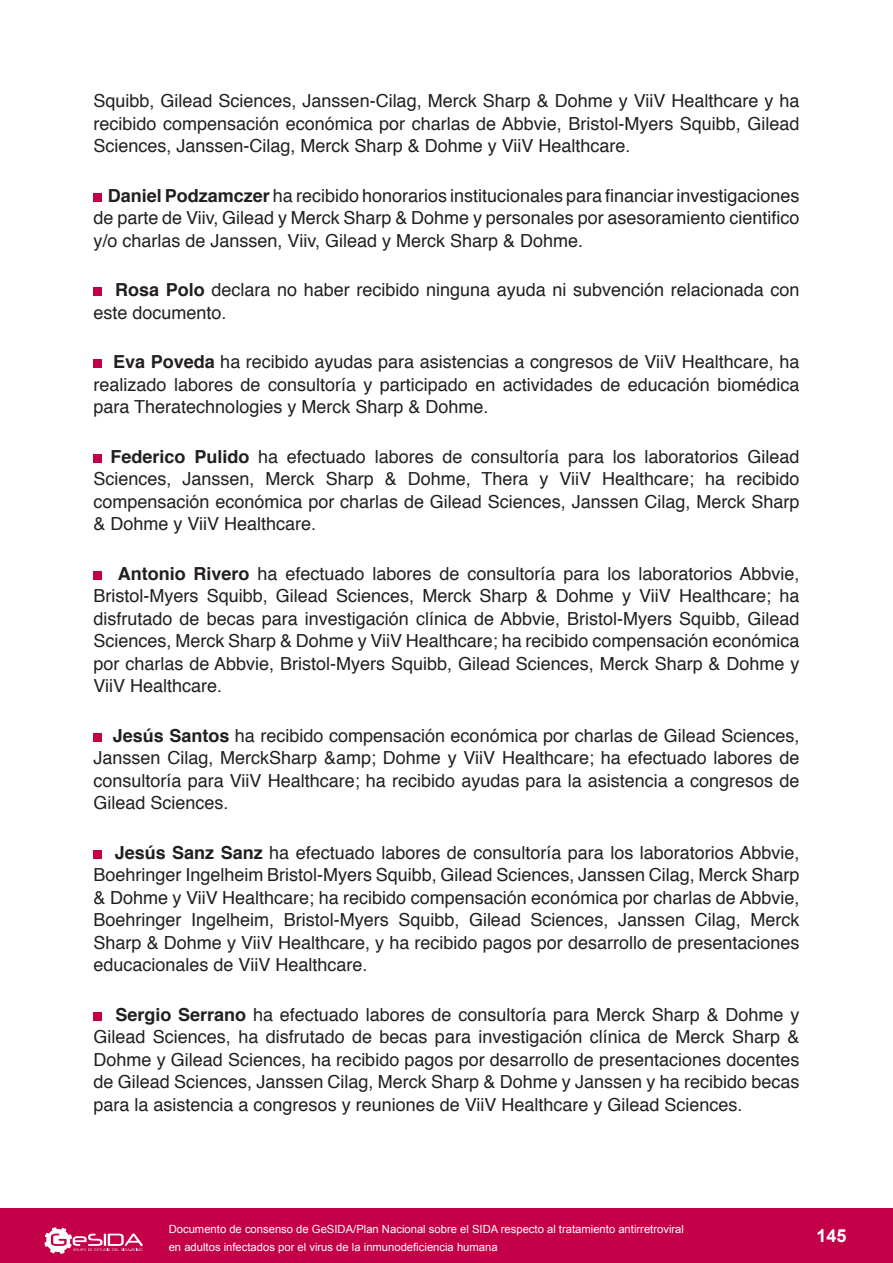
<style>
.page{position:relative;width:893px;height:1263px;background:#fff}
.page>*{position:absolute;margin:0;border:0;box-sizing:border-box;transform-origin:0 0}
.t1{font:18px/22.5px "Helvetica";color:#231f20;text-align:justify}
.t2{font:700 18px "Arial";color:#fff}
.t3{font:11.25px/18px "Arial";color:#fff}
.s1{font-weight:700}
</style>
<div class="page">
<div style="left:0;top:1209px;width:893px;height:54px;background:#c40048"></div>
<svg style="left:44px;top:1227px;width:99px;height:27px"></svg>
<div style="left:94px;top:193px;width:8px;height:9px;background:#c40048"></div>
<div style="left:94px;top:288px;width:8px;height:8px;background:#c40048"></div>
<div style="left:94px;top:360px;width:8px;height:8px;background:#c40048"></div>
<div style="left:94px;top:454px;width:8px;height:9px;background:#c40048"></div>
<div style="left:94px;top:571px;width:8px;height:9px;background:#c40048"></div>
<div style="left:94px;top:733px;width:8px;height:9px;background:#c40048"></div>
<div style="left:94px;top:850px;width:8px;height:9px;background:#c40048"></div>
<div style="left:94px;top:1012px;width:8px;height:9px;background:#c40048"></div>
<p class="t1" style="left:94px;top:90px;width:707px">Squibb, Gilead Sciences, Janssen-Cilag, Merck Sharp &amp; Dohme y ViiV Healthcare y ha recibido compensación económica por charlas de Abbvie, Bristol-Myers Squibb, Gilead Sciences, Janssen-Cilag, Merck Sharp &amp; Dohme y ViiV Healthcare.</p>
<p class="t1" style="left:94px;top:185px;width:707px;text-indent:14px"><span class="s1">Daniel Podzamczer</span> ha recibido honorarios institucionales para financiar investigaciones de parte de Viiv, Gilead y Merck Sharp &amp; Dohme y personales por asesoramiento cientifico y/o charlas de Janssen, Viiv, Gilead y Merck Sharp &amp; Dohme.</p>
<p class="t1" style="left:94px;top:279px;width:707px;text-indent:22px"><span class="s1">Rosa Polo</span> declara no haber recibido ninguna ayuda ni subvención relacionada con este documento.</p>
<p class="t1" style="left:94px;top:351px;width:707px;text-indent:19px"><span class="s1">Eva Poveda</span> ha recibido ayudas para asistencias a congresos de ViiV Healthcare, ha realizado labores de consultoría y participado en actividades de educación biomédica para Theratechnologies y Merck Sharp &amp; Dohme.</p>
<p class="t1" style="left:94px;top:446px;width:707px;text-indent:17px"><span class="s1">Federico Pulido</span> ha efectuado labores de consultoría para los laboratorios Gilead Sciences, Janssen, Merck Sharp &amp; Dohme, Thera y ViiV Healthcare; ha recibido compensación económica por charlas de Gilead Sciences, Janssen Cilag, Merck Sharp &amp; Dohme y ViiV Healthcare.</p>
<p class="t1" style="left:94px;top:563px;width:707px;text-indent:24px"><span class="s1">Antonio Rivero</span> ha efectuado labores de consultoría para los laboratorios Abbvie, Bristol-Myers Squibb, Gilead Sciences, Merck Sharp &amp; Dohme y ViiV Healthcare; ha disfrutado de becas para investigación clínica de Abbvie, Bristol-Myers Squibb, Gilead Sciences, Merck Sharp &amp; Dohme y ViiV Healthcare; ha recibido compensación económica por charlas de Abbvie, Bristol-Myers Squibb, Gilead Sciences, Merck Sharp &amp; Dohme y ViiV Healthcare.</p>
<p class="t1" style="left:94px;top:725px;width:707px;text-indent:19px"><span class="s1">Jesús Santos</span> ha recibido compensación económica por charlas de Gilead Sciences, Janssen Cilag, MerckSharp &amp;amp; Dohme y ViiV Healthcare; ha efectuado labores de consultoría para ViiV Healthcare; ha recibido ayudas para la asistencia a congresos de Gilead Sciences.</p>
<p class="t1" style="left:94px;top:842px;width:707px;text-indent:21px"><span class="s1">Jesús Sanz Sanz</span> ha efectuado labores de consultoría para los laboratorios Abbvie, Boehringer Ingelheim Bristol-Myers Squibb, Gilead Sciences, Janssen Cilag, Merck Sharp &amp; Dohme y ViiV Healthcare; ha recibido compensación económica por charlas de Abbvie, Boehringer Ingelheim, Bristol-Myers Squibb, Gilead Sciences, Janssen Cilag, Merck Sharp &amp; Dohme y ViiV Healthcare, y ha recibido pagos por desarrollo de presentaciones educacionales de ViiV Healthcare.</p>
<p class="t1" style="left:94px;top:1004px;width:707px;text-indent:22px"><span class="s1">Sergio Serrano</span> ha efectuado labores de consultoría para Merck Sharp &amp; Dohme y Gilead Sciences, ha disfrutado de becas para investigación clínica de Merck Sharp &amp; Dohme y Gilead Sciences, ha recibido pagos por desarrollo de presentaciones docentes de Gilead Sciences, Janssen Cilag, Merck Sharp &amp; Dohme y Janssen y ha recibido becas para la asistencia a congresos y reuniones de ViiV Healthcare y Gilead Sciences.</p>
<p class="t3" style="left:169px;top:1220px;width:517px">Documento de consenso de GeSIDA/Plan Nacional sobre el SIDA respecto al tratamiento antirretroviral en adultos infectados por el virus de la inmunodeficiencia humana</p>
<p class="t2" style="left:816px;top:1224px;width:32px">145</p>
</div>
